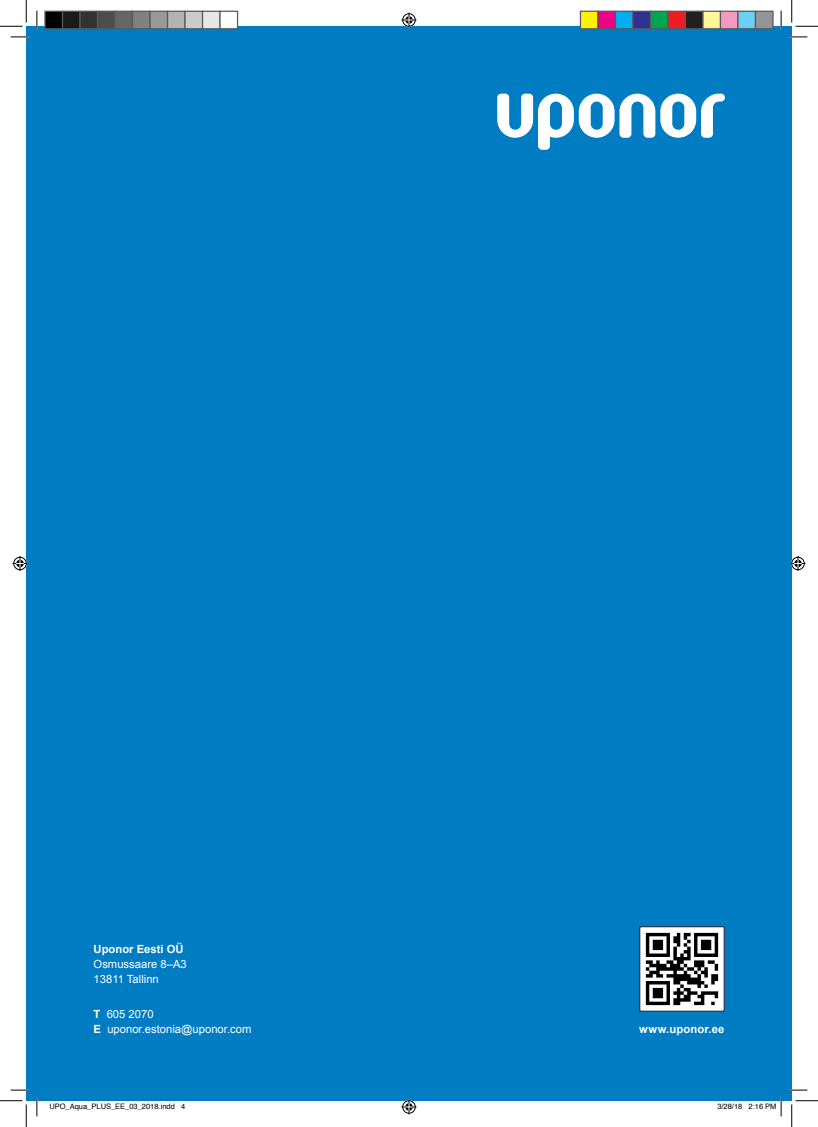
<style>
.page{position:relative;width:818px;height:1127px;background:#fff}
.page>*{position:absolute;margin:0;border:0;box-sizing:border-box;transform-origin:0 0}
.t1{font:11.25px/15px "Arial";color:#fff}
.t2{font:700 11.25px "Arial";color:#fff}
.t3{font:7.5px "Helvetica";color:#000}
.s1{font-weight:700}
</style>
<div class="page">
<div style="left:26px;top:26px;width:766px;height:1074px;background:#007cc3"></div>
<svg style="left:497px;top:94px;width:228px;height:56px"></svg>
<img style="left:641px;top:928px;width:81px;height:81px">
<div style="left:639px;top:926px;width:85px;height:85px;border:1px solid #231f20"></div>
<svg style="left:11px;top:36px;width:18px;height:2px"></svg>
<svg style="left:788px;top:36px;width:19px;height:2px"></svg>
<svg style="left:11px;top:1089px;width:18px;height:1px"></svg>
<svg style="left:788px;top:1089px;width:19px;height:1px"></svg>
<svg style="left:36px;top:11px;width:2px;height:18px"></svg>
<svg style="left:36px;top:1097px;width:2px;height:18px"></svg>
<svg style="left:780px;top:11px;width:2px;height:18px"></svg>
<svg style="left:0;top:0;width:27px;height:27px"></svg>
<svg style="left:0;top:1100px;width:27px;height:26px"></svg>
<svg style="left:791px;top:0;width:27px;height:27px"></svg>
<svg style="left:791px;top:1100px;width:27px;height:26px"></svg>
<svg style="left:401px;top:13px;width:15px;height:15px"></svg>
<svg style="left:401px;top:1099px;width:15px;height:15px"></svg>
<svg style="left:13px;top:556px;width:15px;height:15px"></svg>
<svg style="left:790px;top:556px;width:15px;height:15px"></svg>
<div style="left:45px;top:11px;width:18px;height:18px;background:#000"></div>
<div style="left:44px;top:11px;width:19px;height:18px;border:1px solid #595959"></div>
<div style="left:63px;top:11px;width:17px;height:18px;background:#1a1a1a"></div>
<div style="left:62px;top:11px;width:19px;height:18px;border:1px solid #595959"></div>
<div style="left:80px;top:11px;width:18px;height:18px;background:#333"></div>
<div style="left:79px;top:11px;width:19px;height:18px;border:1px solid #595959"></div>
<div style="left:98px;top:11px;width:17px;height:18px;background:#4d4d4d"></div>
<div style="left:97px;top:11px;width:19px;height:18px;border:1px solid #595959"></div>
<div style="left:115px;top:11px;width:18px;height:18px;background:#666"></div>
<div style="left:114px;top:11px;width:19px;height:18px;border:1px solid #595959"></div>
<div style="left:133px;top:11px;width:17px;height:18px;background:#808080"></div>
<div style="left:132px;top:11px;width:19px;height:18px;border:1px solid #595959"></div>
<div style="left:150px;top:11px;width:18px;height:18px;background:#999"></div>
<div style="left:149px;top:11px;width:19px;height:18px;border:1px solid #595959"></div>
<div style="left:168px;top:11px;width:17px;height:18px;background:#b3b3b3"></div>
<div style="left:167px;top:11px;width:19px;height:18px;border:1px solid #595959"></div>
<div style="left:185px;top:11px;width:18px;height:18px;background:#ccc"></div>
<div style="left:184px;top:11px;width:19px;height:18px;border:1px solid #595959"></div>
<div style="left:203px;top:11px;width:17px;height:18px;background:#e6e6e6"></div>
<div style="left:202px;top:11px;width:19px;height:18px;border:1px solid #595959"></div>
<div style="left:220px;top:11px;width:18px;height:18px;background:#fff"></div>
<div style="left:219px;top:11px;width:19px;height:18px;border:1px solid #595959"></div>
<div style="left:580px;top:11px;width:18px;height:18px;background:#fff101"></div>
<div style="left:580px;top:11px;width:18px;height:18px;border:1px solid #595959"></div>
<div style="left:598px;top:11px;width:17px;height:18px;background:#ed028c"></div>
<div style="left:597px;top:11px;width:19px;height:18px;border:1px solid #595959"></div>
<div style="left:615px;top:11px;width:18px;height:18px;background:#00aeef"></div>
<div style="left:615px;top:11px;width:18px;height:18px;border:1px solid #595959"></div>
<div style="left:633px;top:11px;width:17px;height:18px;background:#2e3092"></div>
<div style="left:632px;top:11px;width:19px;height:18px;border:1px solid #595959"></div>
<div style="left:650px;top:11px;width:18px;height:18px;background:#00a54f"></div>
<div style="left:650px;top:11px;width:18px;height:18px;border:1px solid #595959"></div>
<div style="left:668px;top:11px;width:17px;height:18px;background:#ee1d23"></div>
<div style="left:667px;top:11px;width:19px;height:18px;border:1px solid #595959"></div>
<div style="left:685px;top:11px;width:18px;height:18px;background:#231f20"></div>
<div style="left:685px;top:11px;width:18px;height:18px;border:1px solid #595959"></div>
<div style="left:703px;top:11px;width:17px;height:18px;background:#fff79a"></div>
<div style="left:702px;top:11px;width:19px;height:18px;border:1px solid #595959"></div>
<div style="left:720px;top:11px;width:18px;height:18px;background:#f499c2"></div>
<div style="left:720px;top:11px;width:18px;height:18px;border:1px solid #595959"></div>
<div style="left:738px;top:11px;width:17px;height:18px;background:#6bcff6"></div>
<div style="left:737px;top:11px;width:19px;height:18px;border:1px solid #595959"></div>
<div style="left:755px;top:11px;width:18px;height:18px;background:#939598"></div>
<div style="left:755px;top:11px;width:18px;height:18px;border:1px solid #595959"></div>
<svg style="left:748px;top:1097px;width:34px;height:18px"></svg>
<p class="t2" style="left:94px;top:941px;width:92px">Uponor Eesti OÜ</p>
<p class="t1" style="left:94px;top:956px;width:95px">Osmussaare 8–A3<br>13811 Tallinn</p>
<p class="t1" style="left:94px;top:1006px;width:159px"><span class="s1">T</span> 605 2070<br><span class="s1">E</span> uponor.estonia@uponor.com</p>
<p class="t2" style="left:639px;top:1021px;width:87px">www.uponor.ee</p>
<p class="t3" style="left:49px;top:1100px;width:137px">UPO_Aqua_PLUS_EE_03_2018.indd 4</p>
<p class="t3" style="left:717px;top:1100px;width:61px">3/28/18 2:16 PM</p>
</div>
